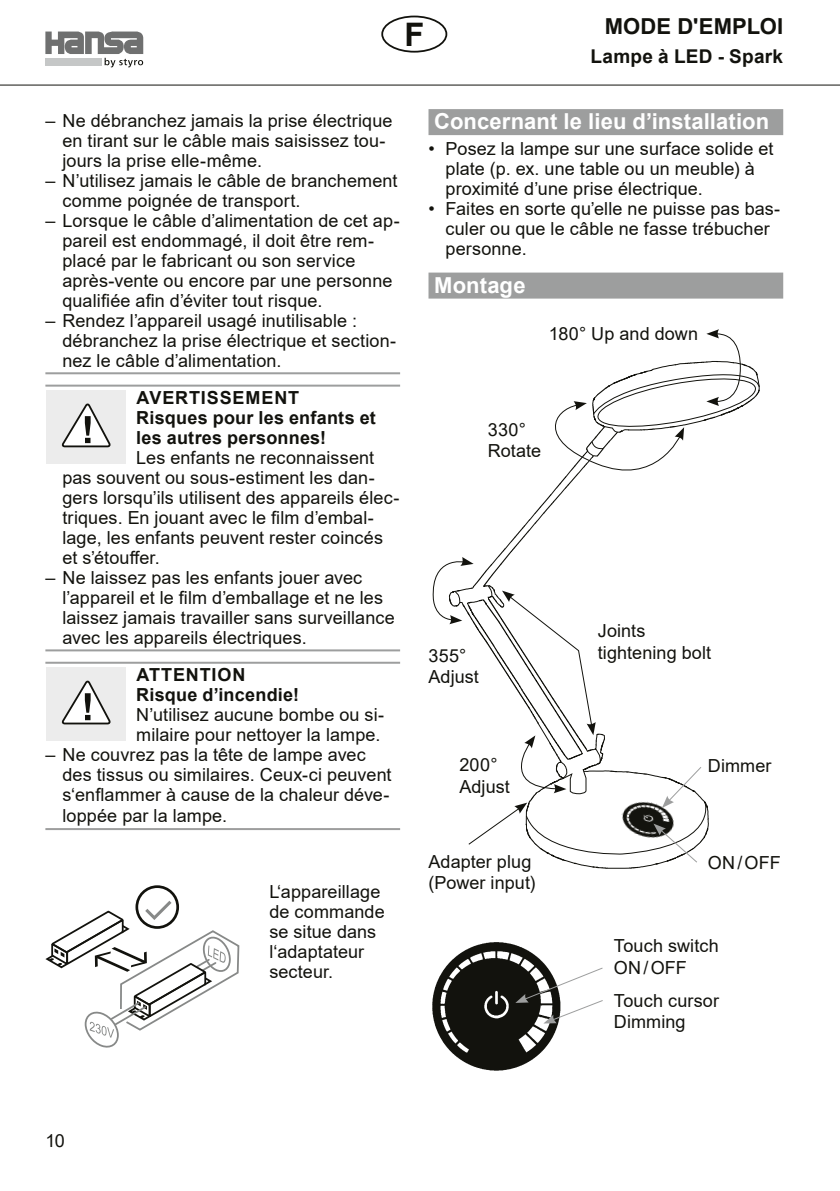
<style>
.page{position:relative;width:840px;height:1191px;background:#fff}
.page>*{position:absolute;margin:0;border:0;box-sizing:border-box;transform-origin:0 0}
.t1{font:700 32.4px "Arial";color:#12120d}
.D_01_Überschrift_1{font:700 22px "Arial";letter-spacing:.005em;color:#fff}
.t2{font:700 22px "Arial";letter-spacing:.005em;color:#12120d}
.t3{font:700 19px "Arial";letter-spacing:.015em;color:#12120d}
.D_08_Handlung{font:18px/20px "Arial";letter-spacing:.005em;color:#12120d}
.D_12_Sicherheit_-_unten{font:18px/20px "Arial";letter-spacing:.005em;color:#12120d}
.D_10_Sicherheit_-_oben{font:700 18px/20px "Arial";letter-spacing:.015em;color:#12120d}
</style>
<div class="page">
<hr style="left:0;top:85px;width:839px;height:1px;background:#12120d">
<div style="left:381px;top:16px;width:66px;height:37px;border:2px solid #12120d;border-radius:50%"></div>
<svg style="left:45px;top:32px;width:98px;height:35px"></svg>
<hr style="left:45px;top:372px;width:355px;height:2px;background:#9d9e9e">
<hr style="left:45px;top:384px;width:355px;height:2px;background:#9d9e9e">
<hr style="left:45px;top:649px;width:355px;height:2px;background:#9d9e9e">
<hr style="left:45px;top:661px;width:355px;height:2px;background:#9d9e9e">
<hr style="left:45px;top:828px;width:355px;height:2px;background:#9d9e9e">
<div style="left:46px;top:390px;width:80px;height:74px;background:#ececec"></div>
<svg style="left:62px;top:403px;width:49px;height:45px"></svg>
<div style="left:46px;top:667px;width:80px;height:74px;background:#ececec"></div>
<svg style="left:62px;top:680px;width:49px;height:45px"></svg>
<div style="left:428px;top:109px;width:354px;height:26px;background:#9d9e9e"></div>
<div style="left:428px;top:272px;width:354px;height:26px;background:#9d9e9e"></div>
<div style="left:135px;top:885px;width:44px;height:43px;border:3px solid #12120d;border-radius:50%"></div>
<svg style="left:45px;top:897px;width:194px;height:150px"></svg>
<img style="left:432px;top:942px;width:127px;height:129px">
<svg style="left:515px;top:966px;width:88px;height:57px"></svg>
<svg style="left:555px;top:329px;width:204px;height:158px"></svg>
<svg style="left:432px;top:555px;width:277px;height:308px"></svg>
<h1 class="t1" style="left:404px;top:11px;width:21px">F</h1>
<p class="t2" style="left:604px;top:11px;width:180px">MODE D'EMPLOI</p>
<p class="t3" style="left:590px;top:43px;width:194px">Lampe à LED - Spark</p>
<p class="D_08_Handlung" style="left:62px;top:110px;width:331px;text-indent:-17px">– Ne débranchez jamais la prise électrique en tirant sur le câble mais saisissez tou&shy;jours la prise elle-même.</p>
<p class="D_08_Handlung" style="left:62px;top:170px;width:336px;text-indent:-17px">– N’utilisez jamais le câble de branchement comme poignée de transport.</p>
<p class="D_08_Handlung" style="left:62px;top:210px;width:338px;text-indent:-17px">– Lorsque le câble d’alimentation de cet ap&shy;pareil est endommagé, il doit être rem&shy;placé par le fabricant ou son service après-vente ou encore par une personne qualifiée afin d’éviter tout risque.</p>
<p class="D_12_Sicherheit_-_unten" style="left:62px;top:310px;width:335px;text-indent:-17px">– Rendez l’appareil usagé inutilisable : débranchez la prise électrique et section&shy;nez le câble d’alimentation.</p>
<p class="D_10_Sicherheit_-_oben" style="left:136px;top:387px;width:241px">AVERTISSEMENT<br>Risques pour les enfants et les autres personnes!</p>
<p class="D_08_Handlung" style="left:62px;top:447px;width:338px;text-indent:74px">Les enfants ne reconnaissent pas souvent ou sous-estiment les dan&shy;gers lorsqu’ils utilisent des appareils élec&shy;triques. En jouant avec le film d’embal&shy;lage, les enfants peuvent rester coincés et s’étouffer.</p>
<p class="D_12_Sicherheit_-_unten" style="left:62px;top:567px;width:334px;text-indent:-17px">– Ne laissez pas les enfants jouer avec l’appareil et le film d’emballage et ne les laissez jamais travailler sans surveillance avec les appareils électriques.</p>
<p class="D_10_Sicherheit_-_oben" style="left:136px;top:664px;width:164px">ATTENTION<br>Risque d’incendie!</p>
<p class="D_08_Handlung" style="left:136px;top:704px;width:249px">N’utilisez aucune bombe ou si&shy;milaire pour nettoyer la lampe.</p>
<p class="D_12_Sicherheit_-_unten" style="left:62px;top:744px;width:330px;line-height:20.6px;text-indent:-17px">– Ne couvrez pas la tête de lampe avec des tissus ou similaires. Ceux-ci peuvent s‘enflammer à cause de la chaleur déve&shy;loppée par la lampe.</p>
<p class="D_08_Handlung" style="left:269px;top:882px;width:117px">L‘appareillage de commande se situe dans l‘adaptateur secteur.</p>
<p class="D_01_Überschrift_1" style="left:434px;top:106px;width:336px">Concernant le lieu d’installation</p>
<p class="D_08_Handlung" style="left:445px;top:139px;width:329px;text-indent:-17px">• Posez la lampe sur une surface solide et plate (p. ex. une table ou un meuble) à proximité d’une prise électrique.</p>
<p class="D_08_Handlung" style="left:445px;top:199px;width:336px;text-indent:-17px">• Faites en sorte qu’elle ne puisse pas bas&shy;culer ou que le câble ne fasse trébucher personne.</p>
<p class="D_01_Überschrift_1" style="left:434px;top:270px;width:93px">Montage</p>
<p class="D_08_Handlung" style="left:548px;top:324px;width:151px">180° Up and down</p>
<p class="D_08_Handlung" style="left:487px;top:419px;width:40px">330°</p>
<p class="D_08_Handlung" style="left:487px;top:441px;width:55px">Rotate</p>
<p class="D_08_Handlung" style="left:428px;top:645px;width:39px">355°</p>
<p class="D_08_Handlung" style="left:428px;top:667px;width:52px">Adjust</p>
<p class="D_08_Handlung" style="left:459px;top:755px;width:40px">200°</p>
<p class="D_08_Handlung" style="left:459px;top:776px;width:52px">Adjust</p>
<p class="D_08_Handlung" style="left:428px;top:851px;width:104px">Adapter plug</p>
<p class="D_08_Handlung" style="left:428px;top:872px;width:108px">(Power input)</p>
<p class="D_08_Handlung" style="left:597px;top:621px;width:49px">Joints</p>
<p class="D_08_Handlung" style="left:597px;top:642px;width:115px">tightening bolt</p>
<p class="D_08_Handlung" style="left:707px;top:755px;width:65px">Dimmer</p>
<p class="D_08_Handlung" style="left:707px;top:852px;width:75px">ON/OFF</p>
<p class="D_08_Handlung" style="left:613px;top:935px;width:106px">Touch switch</p>
<p class="D_08_Handlung" style="left:613px;top:957px;width:75px">ON/OFF</p>
<p class="D_08_Handlung" style="left:613px;top:990px;width:107px">Touch cursor</p>
<p class="D_08_Handlung" style="left:613px;top:1011px;width:73px">Dimming</p>
<p class="D_08_Handlung" style="left:45px;top:1131px;width:21px">10</p>
</div>
